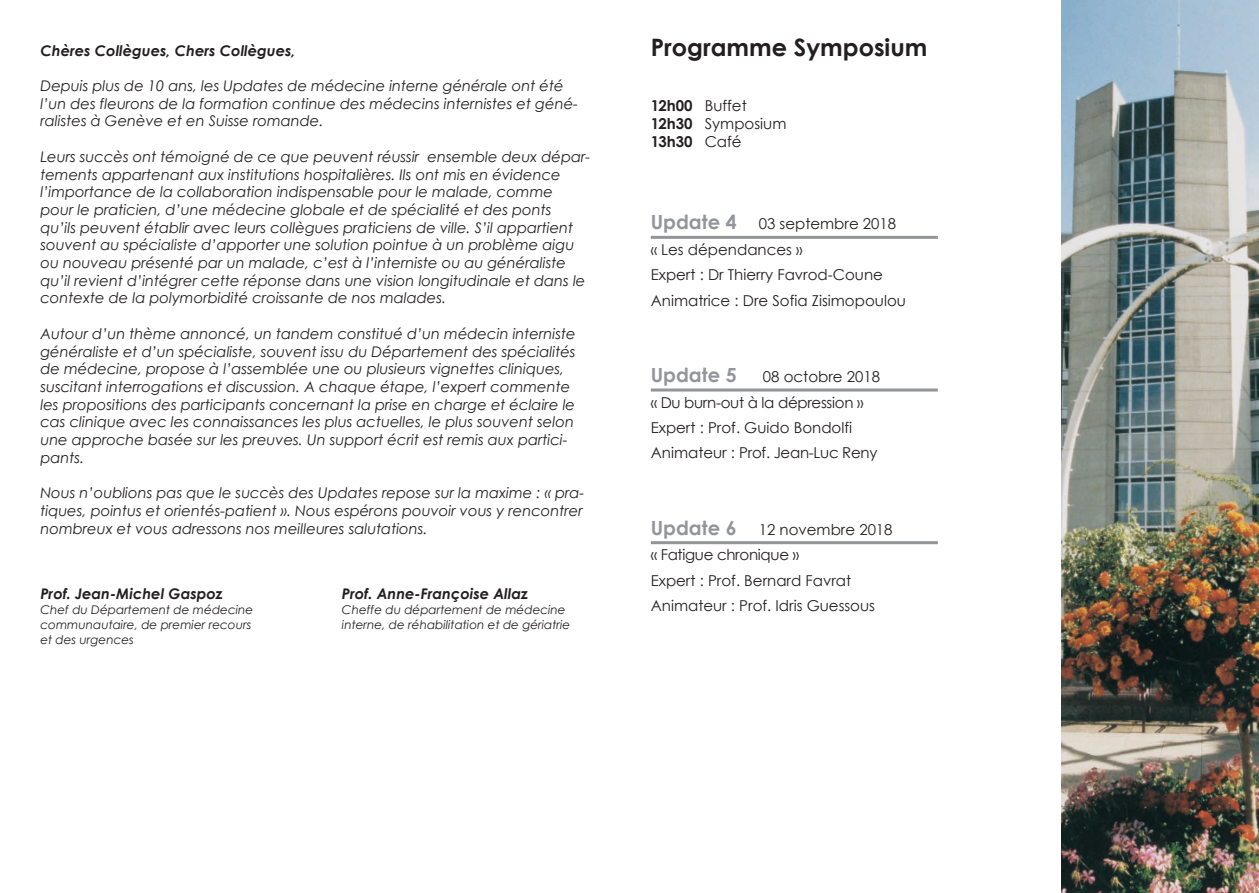
<style>
.page{position:relative;width:1259px;height:893px;background:#fff}
.page>*{position:absolute;margin:0;border:0;box-sizing:border-box;transform-origin:0 0}
.t1{font:700 24px "Century Gothic";color:#231f20}
.t2{font:700 19.5px "Century Gothic";color:#939598}
.t3{font:15px/25.5px "Century Gothic";color:#231f20}
.t4{font:italic 14.7px/17.7px "Century Gothic";color:#231f20}
.t5{font:italic 700 14.7px "Century Gothic";color:#231f20}
.t6{font:italic 12px/15px "Century Gothic";color:#231f20}
.s1{font-weight:700}
.s2{font-weight:700;font-size:19.5px;color:#939598}
</style>
<div class="page">
<img style="left:1061px;top:0;width:198px;height:893px">
<hr style="left:651px;top:236px;width:287px;height:3px;background:#939598">
<hr style="left:651px;top:388px;width:287px;height:3px;background:#939598">
<hr style="left:651px;top:541px;width:287px;height:3px;background:#939598">
<p class="t5" style="left:40px;top:41px;width:257px">Chères Collègues, Chers Collègues,</p>
<p class="t4" style="left:40px;top:77px;width:539px">Depuis plus de 10 ans, les Updates de médecine interne générale ont été l’un des fleurons de la formation continue des médecins internistes et géné&shy;ralistes à Genève et en Suisse romande.</p>
<p class="t4" style="left:40px;top:147px;width:551px">Leurs succès ont témoigné de ce que peuvent réussir ensemble deux dépar&shy;tements appartenant aux institutions hospitalières. Ils ont mis en évidence l’importance de la collaboration indispensable pour le malade, comme<br>pour le praticien, d’une médecine globale et de spécialité et des ponts qu’ils peuvent établir avec leurs collègues praticiens de ville. S’il appartient souvent au spécialiste d’apporter une solution pointue à un problème aigu ou nouveau présenté par un malade, c’est à l’interniste ou au généraliste qu’il revient d’intégrer cette réponse dans une vision longitudinale et dans le contexte de la polymorbidité croissante de nos malades.</p>
<p class="t4" style="left:40px;top:324px;width:537px">Autour d’un thème annoncé, un tandem constitué d’un médecin interniste généraliste et d’un spécialiste, souvent issu du Département des spécialités de médecine, propose à l’assemblée une ou plusieurs vignettes cliniques, suscitant interrogations et discussion. A chaque étape, l’expert commente les propositions des participants concernant la prise en charge et éclaire le cas clinique avec les connaissances les plus actuelles, le plus souvent selon une approche basée sur les preuves. Un support écrit est remis aux partici&shy;pants.</p>
<p class="t4" style="left:40px;top:484px;width:545px;text-align:justify">Nous n’oublions pas que le succès des Updates repose sur la maxime : « pra&shy;tiques, pointus et orientés-patient ». Nous espérons pouvoir vous y rencontrer nombreux et vous adressons nos meilleures salutations.</p>
<p class="t5" style="left:40px;top:584px;width:184px">Prof. Jean-Michel Gaspoz</p>
<p class="t6" style="left:40px;top:602px;width:214px">Chef du Département de médecine communautaire, de premier recours et des urgences</p>
<p class="t5" style="left:342px;top:584px;width:187px">Prof. Anne-Françoise Allaz</p>
<p class="t6" style="left:342px;top:602px;width:230px">Cheffe du département de médecine interne, de réhabilitation et de gériatrie</p>
<h1 class="t1" style="left:651px;top:32px;width:278px">Programme Symposium</h1>
<p class="t3" style="left:651px;top:96px;width:137px;line-height:18px"><span class="s1">12h00</span> Buffet<br><span class="s1">12h30</span> Symposium<br><span class="s1">13h30</span> Café</p>
<p class="t3" style="left:651px;top:211px;width:257px"><span class="s2">Update 4</span> 03 septembre 2018 « Les dépendances »<br>Expert : Dr Thierry Favrod-Coune<br>Animatrice : Dre Sofia Zisimopoulou</p>
<h2 class="t2" style="left:651px;top:363px;width:87px">Update 5</h2>
<p class="t3" style="left:651px;top:364px;width:231px;text-indent:112px">08 octobre 2018 « Du burn-out à la dépression »<br>Expert : Prof. Guido Bondolfi<br>Animateur : Prof. Jean-Luc Reny</p>
<p class="t3" style="left:651px;top:516px;width:243px"><span class="s2">Update 6</span> 12 novembre 2018 « Fatigue chronique »<br>Expert : Prof. Bernard Favrat<br>Animateur : Prof. Idris Guessous</p>
</div>
